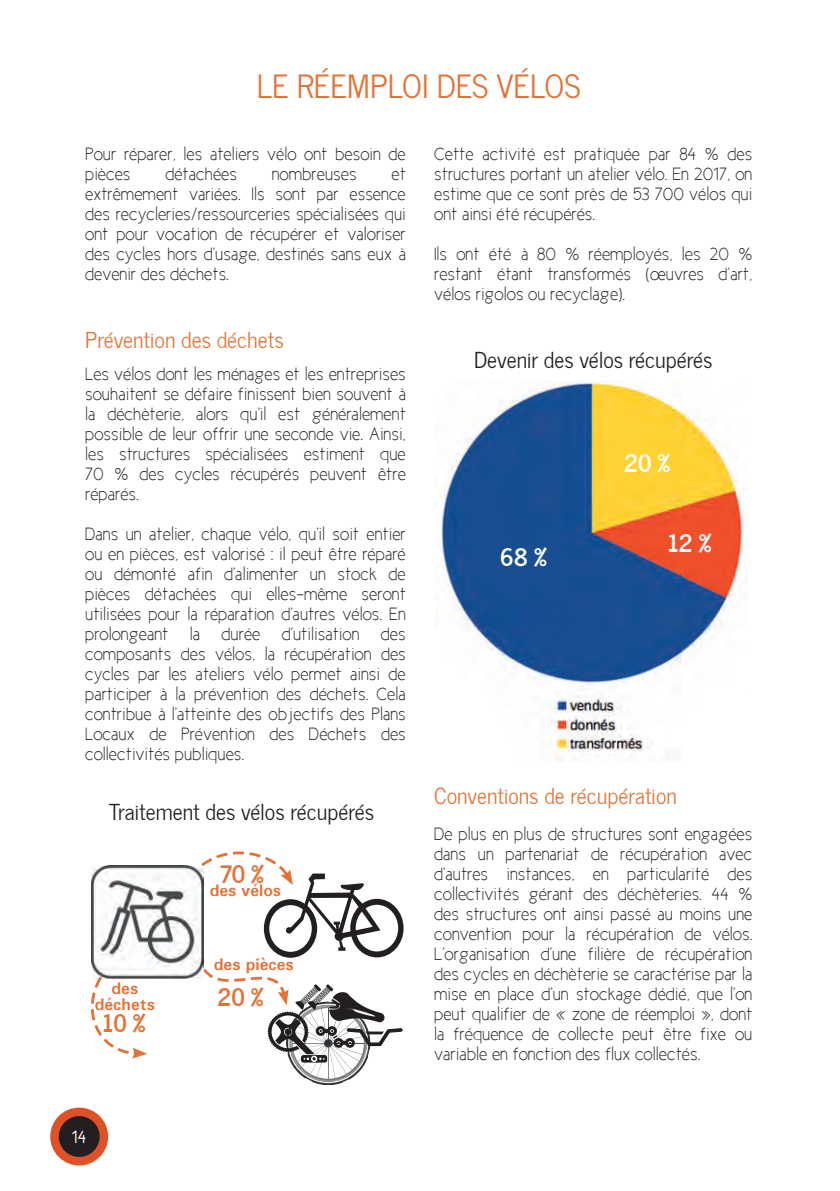
<style>
.page{position:relative;width:840px;height:1191px;background:#fff}
.page>*{position:absolute;margin:0;border:0;box-sizing:border-box;transform-origin:0 0}
.t1{font:32px "News Cycle";color:#e17539}
.t2{font:24px "News Cycle";color:#e27238}
.t3{font:24px "News Cycle";color:#fff}
.t4{font:22px "News Cycle";letter-spacing:.005em;color:#231f20}
.t5{font:22px "News Cycle";color:#e17539}
.t6{font:18px/20px "New Cicle Fina";color:#231f20;text-align:justify}
.t7{font:18px "New Cicle Gordita";color:#fff}
.t8{font:700 16px/16px "Free Universal";color:#e27238;text-align:center}
</style>
<div class="page">
<div style="left:50px;top:1107px;width:58px;height:58px;background:#e05127;border-radius:50%"></div>
<div style="left:59px;top:1116px;width:41px;height:41px;background:#231f20;border-radius:50%"></div>
<img style="left:91px;top:865px;width:107px;height:113px">
<svg style="left:198px;top:851px;width:205px;height:234px"></svg>
<svg style="left:91px;top:973px;width:56px;height:85px"></svg>
<img style="left:435px;top:382px;width:311px;height:379px">
<h1 class="t1" style="left:257px;top:58px;width:325px">LE RÉEMPLOI DES VÉLOS</h1>
<p class="t6" style="left:85px;top:146px;width:322px">Pour réparer, les ateliers vélo ont besoin de pièces</p>
<p class="t6" style="left:165px;top:166px;width:73px">détachées</p>
<p class="t6" style="left:271px;top:166px;width:86px">nombreuses</p>
<p class="t6" style="left:85px;top:166px;width:322px;text-indent:306px">et extrêmement variées. Ils sont par essence des recycleries/ressourceries spécialisées qui ont pour vocation de récupérer et valoriser des cycles hors d'usage, destinés sans eux à devenir des déchets.</p>
<p class="t5" style="left:85px;top:321px;width:200px">Prévention des déchets</p>
<p class="t6" style="left:85px;top:366px;width:322px">Les vélos dont les ménages et les entreprises souhaitent se défaire finissent bien souvent à la déchèterie, alors qu'il est généralement possible de leur offrir une seconde vie. Ainsi, les structures spécialisées estiment que 70 % des cycles récupérés peuvent être réparés.</p>
<p class="t6" style="left:85px;top:526px;width:322px">Dans un atelier, chaque vélo, qu'il soit entier ou en pièces, est valorisé : il peut être réparé ou démonté afin d'alimenter un stock de pièces détachées qui elles-même seront utilisées pour la réparation d'autres vélos. En prolongeant la durée d'utilisation des composants des vélos, la récupération des cycles par les ateliers vélo permet ainsi de participer à la prévention des déchets. Cela contribue à l'atteinte des objectifs des Plans Locaux de Prévention des Déchets des collectivités publiques.</p>
<p class="t4" style="left:109px;top:793px;width:267px">Traitement des vélos récupérés</p>
<h2 class="t2" style="left:220px;top:852px;width:45px">70 %</h2>
<p class="t8" style="left:209px;top:882px;width:73px">des vélos</p>
<p class="t8" style="left:95px;top:979px;width:62px">des déchets</p>
<h2 class="t2" style="left:103px;top:1002px;width:44px">10 %</h2>
<p class="t7" style="left:72px;top:1131px;width:16px">14</p>
<p class="t8" style="left:214px;top:956px;width:81px">des pièces</p>
<h2 class="t2" style="left:217px;top:975px;width:47px">20 %</h2>
<p class="t6" style="left:434px;top:146px;width:319px">Cette activité est pratiquée par 84 % des structures portant un atelier vélo. En 2017, on estime que ce sont près de 53 700 vélos qui ont ainsi été récupérés.</p>
<p class="t6" style="left:434px;top:246px;width:319px">Ils ont été à 80 % réemployés, les 20 % restant étant transformés (œuvres d’art, vélos rigolos ou recyclage).</p>
<p class="t4" style="left:474px;top:341px;width:240px">Devenir des vélos récupérés</p>
<h2 class="t3" style="left:499px;top:535px;width:48px">68 %</h2>
<h2 class="t3" style="left:624px;top:441px;width:47px">20 %</h2>
<h2 class="t3" style="left:667px;top:521px;width:45px">12 %</h2>
<p class="t5" style="left:434px;top:777px;width:244px">Conventions de récupération</p>
<p class="t6" style="left:434px;top:826px;width:319px">De plus en plus de structures sont engagées dans un partenariat de récupération avec d'autres instances, en particularité des collectivités gérant des déchèteries. 44 % des structures ont ainsi passé au moins une convention pour la récupération de vélos.<br>L'organisation d'une filière de récupération des cycles en déchèterie se caractérise par la mise en place d'un stockage dédié, que l'on peut qualifier de « zone de réemploi », dont la fréquence de collecte peut être fixe ou variable en fonction des flux collectés.</p>
</div>
